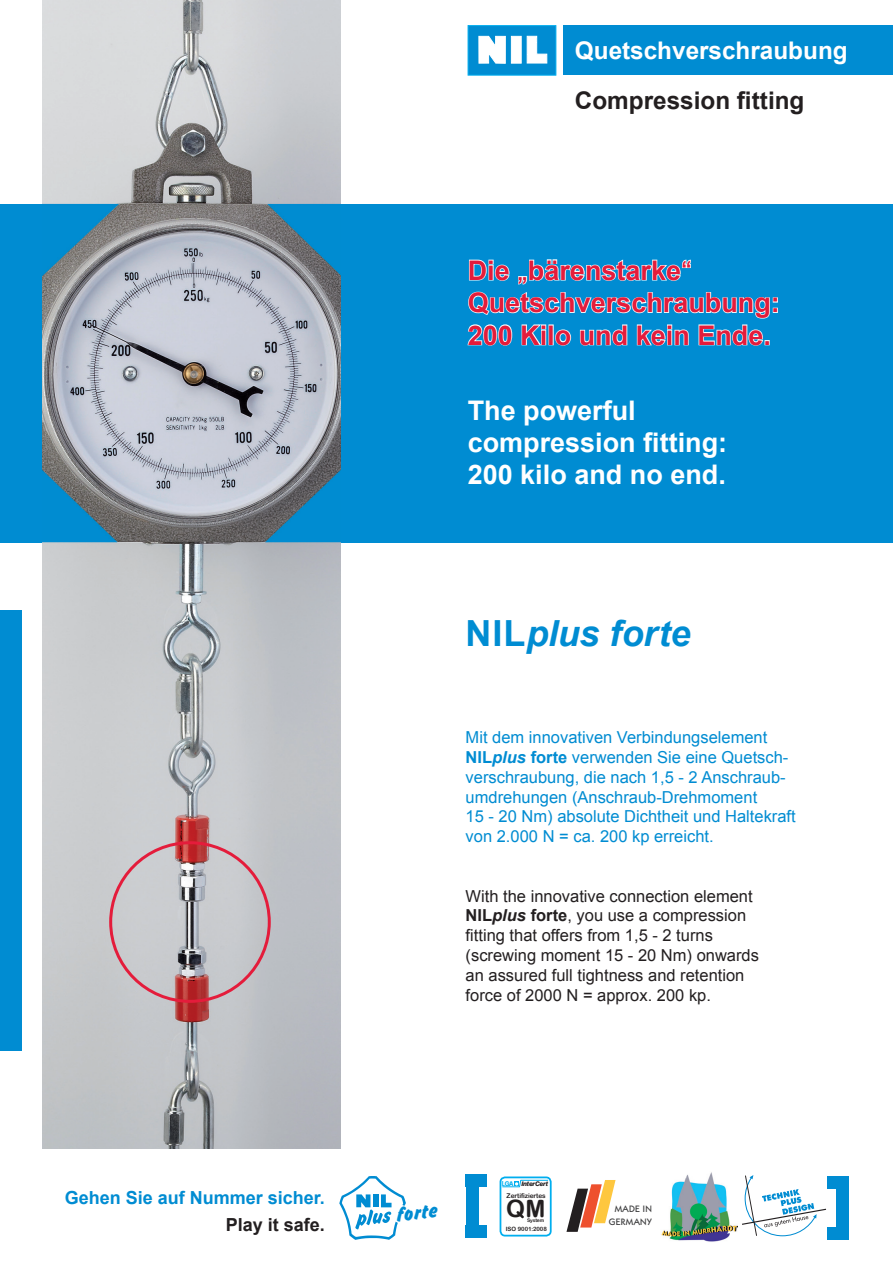
<style>
.page{position:relative;width:893px;height:1263px;background:#fff}
.page>*{position:absolute;margin:0;border:0;box-sizing:border-box;transform-origin:0 0}
.t1{font:italic 700 36px "Arial";letter-spacing:-.005em;color:#008cd2}
.t2{font:700 27px/32.4px "Arial";color:#e41c3b}
.t3{font:700 27px/32.4px "Arial";color:#fff}
.t4{font:700 24.3px "Arial";color:#fff}
.t5{font:700 24.3px "Arial";color:#231f20}
.t6{font:24px "Arial Rounded MT Bold";color:#231f20}
.t7{font:20.55px "Okay BQ";color:#008cd2}
.t8{font:700 18px "Arial";color:#008cd2}
.t9{font:700 18px "Arial";color:#231f20}
.t10{font:16.5px/19.8px "Arial";color:#008cd2}
.t11{font:16.5px/19.8px "Arial";color:#231f20}
.t12{font:500 9.15px "Kabel ITCBQ";letter-spacing:.01em;color:#3e3e3f}
.t13{font:500 6.6px "Helvetica BQ";color:#00aeef}
.t14{font:6.45px "Arial Rounded MT Bold";letter-spacing:-.02em;color:#231f20}
.t15{font:italic 600 6.45px "Helvetica BQ";letter-spacing:-.02em;color:#231f20}
.t16{font:5.85px "Arial Rounded MT Bold";letter-spacing:-.02em;color:#231f20}
.t17{font:4.95px "Arial Rounded MT Bold";letter-spacing:-.02em;color:#231f20}
.s1{font-family:"Helvetica BQ";font-weight:400}
.s2{font-style:normal}
.s3{font-weight:700}
.s4{font-weight:700;font-style:italic}
.s5{font-family:"Helvetica";font-weight:700;font-stretch:condensed}
</style>
<div class="page">
<div style="left:563px;top:26px;width:330px;height:49px;background:#008cd2"></div>
<div style="left:0;top:204px;width:893px;height:338px;background:#008cd2"></div>
<div style="left:0;top:610px;width:21px;height:440px;background:#008cd2"></div>
<img style="left:43px;top:0;width:297px;height:1148px">
<div style="left:109px;top:841px;width:162px;height:162px;border:3px solid #e41c3b;border-radius:50%"></div>
<div style="left:466px;top:1174px;width:12px;height:64px;background:#008cd2"></div>
<div style="left:466px;top:1174px;width:21px;height:13px;background:#008cd2"></div>
<div style="left:466px;top:1225px;width:21px;height:13px;background:#008cd2"></div>
<div style="left:836px;top:1176px;width:12px;height:64px;background:#008cd2"></div>
<div style="left:827px;top:1227px;width:21px;height:13px;background:#008cd2"></div>
<div style="left:827px;top:1176px;width:21px;height:13px;background:#008cd2"></div>
<div style="left:500px;top:1176px;width:52px;height:60px;border:2px solid #00aeef;border-radius:5px"></div>
<svg style="left:502px;top:1179px;width:46px;height:8px"></svg>
<svg style="left:516px;top:1211px;width:8px;height:8px"></svg>
<svg style="left:566px;top:1180px;width:50px;height:52px"></svg>
<img style="left:661px;top:1172px;width:76px;height:70px">
<svg style="left:339px;top:1176px;width:67px;height:64px"></svg>
<div style="left:468px;top:26px;width:88px;height:49px;background:#008cd2"></div>
<div style="left:468px;top:26px;width:88px;height:49px;border:1px solid #00aeef"></div>
<svg style="left:479px;top:36px;width:26px;height:27px"></svg>
<div style="left:511px;top:36px;width:10px;height:27px;background:#fff;border:1px solid #fff"></div>
<svg style="left:527px;top:36px;width:20px;height:27px"></svg>
<svg style="left:469px;top:259px;width:41px;height:22px"></svg>
<svg style="left:518px;top:259px;width:173px;height:26px"></svg>
<svg style="left:467px;top:291px;width:311px;height:55px"></svg>
<svg style="left:742px;top:1175px;width:84px;height:61px"></svg>
<p class="t8" style="left:65px;top:1186px;width:262px">Gehen Sie auf Nummer sicher.</p>
<p class="t9" style="left:226px;top:1213px;width:101px">Play it safe.</p>
<h3 class="t4" style="left:575px;top:35px;width:274px">Quetschverschraubung</h3>
<h3 class="t5" style="left:575px;top:84px;width:231px">Compression fitting</h3>
<h2 class="t2" style="left:468px;top:255px;width:314px">Die <span class="s1">„</span>bärenstarke<span class="s1">“<br></span>Quetschverschraubung:<br>200 Kilo und kein Ende.</h2>
<h2 class="t3" style="left:468px;top:395px;width:261px">The powerful compression fitting:<br>200 kilo and no end.</h2>
<h1 class="t1" style="left:466px;top:610px;width:226px"><span class="s2">NIL</span>plus forte</h1>
<p class="t10" style="left:466px;top:728px;width:332px">Mit dem innovativen Verbindungselement <span class="s3">NIL</span><span class="s4">plus</span> <span class="s3">forte</span> verwenden Sie eine Quetsch&shy;verschraubung, die nach 1,5 - 2 Anschraub&shy;umdrehungen (Anschraub-Drehmoment<br>15 - 20 Nm) absolute Dichtheit und Haltekraft von 2.000 N = ca. 200 kp erreicht.</p>
<p class="t11" style="left:466px;top:886px;width:295px">With the innovative connection element <span class="s3">NIL</span><span class="s4">plus</span> <span class="s3">forte</span>, you use a compression fitting that offers from 1,5 - 2 turns (screwing moment 15 - 20 Nm) onwards an assured full tightness and retention force of 2000 N = approx. 200 kp.</p>
<p class="t7" style="left:395px;top:1204px;width:42px;rotate:-7deg">forte</p>
<p class="t13" style="left:502px;top:1179px;width:13px"><span class="s5">L</span>GA</p>
<p class="t15" style="left:521px;top:1179px;width:28px">InterCert</p>
<p class="t14" style="left:507px;top:1191px;width:41px">Zertifiziertes</p>
<h3 class="t6" style="left:506px;top:1195px;width:41px">OM</h3>
<p class="t17" style="left:527px;top:1217px;width:19px">System</p>
<p class="t16" style="left:506px;top:1225px;width:43px">ISO 9001:2008</p>
<p class="t12" style="left:615px;top:1204px;width:39px">MADE IN</p>
<p class="t12" style="left:609px;top:1217px;width:45px">GERMANY</p>
</div>
